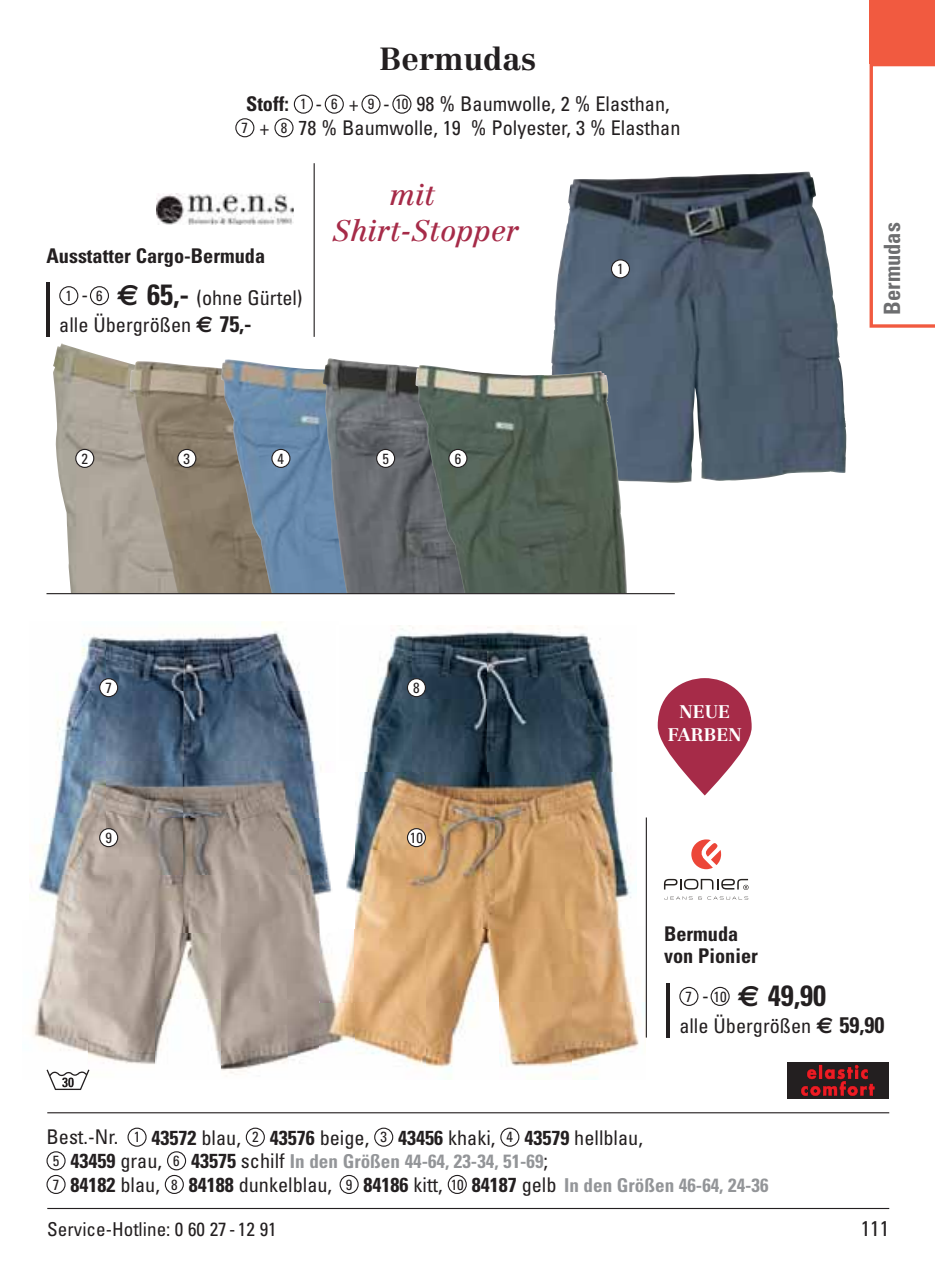
<style>
.page{position:relative;width:935px;height:1267px;background:#fff}
.page>*{position:absolute;margin:0;border:0;box-sizing:border-box;transform-origin:0 0}
.t1{font:700 31.5px "Centennial LT Std";color:#231f20}
.t2{font:italic 29.25px/36px "Centennial LT Std";color:#a62b48}
.t3{font:700 condensed 29.25px "Univers";color:#231f20}
.t4{font:700 condensed 22.5px "Univers";color:#6d6e70}
.t5{font:condensed 21.38px "Univers";color:#231f20}
.t6{font:condensed 20.25px/23.6px "Univers";color:#231f20}
.t7{font:700 condensed 20.25px/42.8px "Univers";color:#231f20}
.t8{font:700 condensed 19.12px "Univers";color:#939598}
.t9{font:condensed 19.12px "Univers";color:#231f20}
.t10{font:700 18px/22.5px "Centennial LT Std";color:#fff;text-align:center}
.t11{font:condensed 14.62px "Univers";color:#231f20}
.s1{font-weight:700}
.s2{font-size:14.62px}
.s3{font-family:"Euro Sans";font-stretch:normal;font-size:29.25px}
.s4{font-size:29.25px}
.s5{font-weight:400}
.s6{font-family:"Euro Sans";font-weight:700;font-stretch:normal;font-size:22.5px}
.s7{font-weight:700;font-size:22.5px}
.s8{font-weight:400;font-size:14.62px}
.s9{font-weight:400;font-size:20.25px}
.s10{font-family:"Euro Sans";font-stretch:normal}
.s11{font-weight:400;font-size:14.62px;color:#231f20}
.s12{font-size:20.25px;color:#231f20}
.s13{font-weight:400;font-size:20.25px;color:#231f20}
.s14{font-weight:700;font-size:19.12px;color:#939598}
</style>
<div class="page">
<img style="left:551px;top:172px;width:257px;height:311px">
<img style="left:53px;top:343px;width:77px;height:250px">
<img style="left:130px;top:361px;width:91px;height:232px">
<img style="left:221px;top:359px;width:101px;height:234px">
<img style="left:322px;top:358px;width:93px;height:235px">
<img style="left:415px;top:365px;width:212px;height:228px">
<img style="left:53px;top:622px;width:268px;height:196px">
<img style="left:32px;top:932px;width:57px;height:139px">
<img style="left:89px;top:932px;width:230px;height:68px">
<img style="left:89px;top:1000px;width:230px;height:75px">
<img style="left:30px;top:818px;width:289px;height:114px">
<img style="left:364px;top:625px;width:250px;height:147px">
<img style="left:346px;top:853px;width:8px;height:38px">
<img style="left:636px;top:817px;width:10px;height:109px">
<img style="left:319px;top:928px;width:254px;height:76px">
<img style="left:573px;top:926px;width:73px;height:76px">
<img style="left:354px;top:1002px;width:292px;height:77px">
<img style="left:319px;top:1004px;width:35px;height:44px">
<img style="left:319px;top:773px;width:19px;height:159px">
<img style="left:354px;top:772px;width:282px;height:156px">
<img style="left:337px;top:773px;width:1px;height:155px">
<hr style="left:47px;top:1208px;width:842px;height:1px;background:#231f20">
<div style="left:611px;top:260px;width:18px;height:18px;background:#fff;border-radius:50%"></div>
<div style="left:611px;top:259px;width:19px;height:19px;border:1px solid #231f20;border-radius:50%"></div>
<hr style="left:47px;top:1112px;width:842px;height:1px;background:#231f20">
<div style="left:294px;top:95px;width:19px;height:19px;border:1px solid #231f20;border-radius:50%"></div>
<div style="left:325px;top:95px;width:19px;height:19px;border:1px solid #231f20;border-radius:50%"></div>
<div style="left:361px;top:95px;width:20px;height:19px;border:1px solid #231f20;border-radius:50%"></div>
<div style="left:392px;top:95px;width:19px;height:19px;border:1px solid #231f20;border-radius:50%"></div>
<div style="left:235px;top:118px;width:19px;height:19px;border:1px solid #231f20;border-radius:50%"></div>
<div style="left:274px;top:118px;width:20px;height:19px;border:1px solid #231f20;border-radius:50%"></div>
<div style="left:127px;top:1127px;width:20px;height:19px;border:1px solid #231f20;border-radius:50%"></div>
<div style="left:246px;top:1127px;width:19px;height:19px;border:1px solid #231f20;border-radius:50%"></div>
<div style="left:374px;top:1127px;width:19px;height:19px;border:1px solid #231f20;border-radius:50%"></div>
<div style="left:500px;top:1127px;width:19px;height:19px;border:1px solid #231f20;border-radius:50%"></div>
<div style="left:46px;top:1151px;width:20px;height:19px;border:1px solid #231f20;border-radius:50%"></div>
<div style="left:167px;top:1151px;width:19px;height:19px;border:1px solid #231f20;border-radius:50%"></div>
<svg style="left:47px;top:1175px;width:18px;height:18px"></svg>
<div style="left:46px;top:1174px;width:20px;height:20px;border:1px solid #231f20;border-radius:50%"></div>
<div style="left:165px;top:1174px;width:19px;height:20px;border:1px solid #231f20;border-radius:50%"></div>
<div style="left:340px;top:1174px;width:19px;height:20px;border:1px solid #231f20;border-radius:50%"></div>
<div style="left:448px;top:1174px;width:19px;height:20px;border:1px solid #231f20;border-radius:50%"></div>
<hr style="left:47px;top:283px;width:3px;height:54px;background:#231f20">
<div style="left:59px;top:286px;width:19px;height:19px;border:1px solid #231f20;border-radius:50%"></div>
<div style="left:90px;top:286px;width:19px;height:19px;border:1px solid #231f20;border-radius:50%"></div>
<hr style="left:314px;top:163px;width:1px;height:174px;background:#231f20">
<hr style="left:667px;top:983px;width:3px;height:54px;background:#231f20">
<div style="left:679px;top:987px;width:19px;height:19px;border:1px solid #231f20;border-radius:50%"></div>
<div style="left:711px;top:987px;width:19px;height:19px;border:1px solid #231f20;border-radius:50%"></div>
<hr style="left:646px;top:817px;width:1px;height:220px;background:#231f20">
<svg style="left:664px;top:896px;width:84px;height:3px"></svg>
<svg style="left:691px;top:839px;width:30px;height:30px"></svg>
<svg style="left:664px;top:879px;width:84px;height:11px"></svg>
<img style="left:157px;top:194px;width:137px;height:30px">
<div style="left:76px;top:449px;width:18px;height:18px;background:#fff;border-radius:50%"></div>
<div style="left:75px;top:449px;width:19px;height:19px;border:1px solid #231f20;border-radius:50%"></div>
<div style="left:178px;top:449px;width:18px;height:18px;background:#fff;border-radius:50%"></div>
<div style="left:177px;top:449px;width:19px;height:19px;border:1px solid #231f20;border-radius:50%"></div>
<div style="left:272px;top:449px;width:18px;height:18px;background:#fff;border-radius:50%"></div>
<div style="left:271px;top:449px;width:19px;height:19px;border:1px solid #231f20;border-radius:50%"></div>
<div style="left:377px;top:449px;width:18px;height:18px;background:#fff;border-radius:50%"></div>
<div style="left:376px;top:449px;width:19px;height:19px;border:1px solid #231f20;border-radius:50%"></div>
<hr style="left:47px;top:593px;width:628px;height:1px;background:#231f20">
<div style="left:100px;top:678px;width:18px;height:18px;background:#fff;border-radius:50%"></div>
<div style="left:99px;top:678px;width:19px;height:19px;border:1px solid #231f20;border-radius:50%"></div>
<div style="left:100px;top:828px;width:18px;height:18px;background:#fff;border-radius:50%"></div>
<div style="left:99px;top:828px;width:19px;height:19px;border:1px solid #231f20;border-radius:50%"></div>
<div style="left:407px;top:678px;width:18px;height:18px;background:#fff;border-radius:50%"></div>
<div style="left:407px;top:678px;width:19px;height:19px;border:1px solid #231f20;border-radius:50%"></div>
<svg style="left:47px;top:1069px;width:42px;height:21px"></svg>
<div style="left:787px;top:1062px;width:101px;height:37px;background:#231f20"></div>
<svg style="left:801px;top:1064px;width:74px;height:32px"></svg>
<div style="left:449px;top:449px;width:18px;height:18px;background:#fff;border-radius:50%"></div>
<div style="left:448px;top:449px;width:19px;height:19px;border:1px solid #231f20;border-radius:50%"></div>
<svg style="left:658px;top:678px;width:94px;height:117px"></svg>
<div style="left:407px;top:828px;width:18px;height:18px;background:#fff;border-radius:50%"></div>
<div style="left:407px;top:828px;width:19px;height:19px;border:1px solid #231f20;border-radius:50%"></div>
<svg style="left:869px;top:63px;width:66px;height:265px"></svg>
<div style="left:869px;top:0;width:66px;height:63px;background:#f15a40"></div>
<h1 class="t1" style="left:379px;top:40px;width:158px">Bermudas</h1>
<p class="t6" style="left:242px;top:94px;width:440px"><span class="s1">Stoff:</span> <span class="s2">1</span> - <span class="s2">6</span> + <span class="s2">9</span> - <span class="s2">10</span> 98 % Baumwolle, 2 % Elasthan,<br><span class="s2">7</span> + <span class="s2">8</span> 78 % Baumwolle, 19 % Polyester, 3 % Elasthan</p>
<p class="t7" style="left:66px;top:236px;width:239px;text-indent:-19px">Ausstatter Cargo-Bermuda<br><sup>1</sup> <sup>-</sup> <sup>6</sup> <span class="s3">€</span> <span class="s4">65,-</span> <span class="s5">(ohne Gürtel)</span></p>
<p class="t6" style="left:59px;top:315px;width:194px">alle Übergrößen <span class="s6">€</span> <span class="s7">75,-</span></p>
<h2 class="t2" style="left:333px;top:177px;width:188px;text-indent:57px">mit<br>Shirt-Stopper</h2>
<p class="t11" style="left:82px;top:453px;width:8px">2</p>
<p class="t11" style="left:184px;top:453px;width:8px">3</p>
<p class="t11" style="left:278px;top:453px;width:8px">4</p>
<p class="t11" style="left:382px;top:453px;width:8px">5</p>
<p class="t11" style="left:455px;top:453px;width:8px">6</p>
<p class="t11" style="left:105px;top:682px;width:8px">7</p>
<p class="t11" style="left:105px;top:832px;width:8px">9</p>
<p class="t11" style="left:413px;top:682px;width:8px">8</p>
<p class="t11" style="left:410px;top:832px;width:15px">10</p>
<p class="t11" style="left:617px;top:263px;width:8px">1</p>
<p class="t10" style="left:668px;top:701px;width:76px">NEUE<br>FARBEN</p>
<p class="t7" style="left:664px;top:924px;width:95px;line-height:22.5px">Bermuda von Pionier</p>
<p class="t4" style="left:884px;top:315px;width:94px;rotate:-90deg">Bermudas</p>
<h2 class="t3" style="left:686px;top:985px;width:142px"><span class="s8">7</span> <span class="s9">-</span> <span class="s8">10</span> <span class="s10">€</span> 49,90</h2>
<p class="t6" style="left:679px;top:1015px;width:207px">alle Übergrößen <span class="s6">€</span> <span class="s7">59,90</span></p>
<p class="t6" style="left:46px;top:1127px;width:598px">Best.-Nr. <span class="s2">1</span> <span class="s1">43572</span> blau, <span class="s2">2</span> <span class="s1">43576</span> beige, <span class="s2">3</span> <span class="s1">43456</span> khaki, <span class="s2">4</span> <span class="s1">43579</span> hellblau,</p>
<p class="t8" style="left:53px;top:1154px;width:497px"><span class="s11">5</span> <span class="s12">43459</span> <span class="s13">grau,</span> <span class="s11">6</span> <span class="s12">43575</span> <span class="s13">schilf</span> In den Größen 44-64, 23-34, 51-69<span class="s13">;</span></p>
<p class="t6" style="left:53px;top:1174px;width:717px"><span class="s2">7</span> <span class="s1">84182</span> blau, <span class="s2">8</span> <span class="s1">84188</span> dunkelblau, <span class="s2">9</span> <span class="s1">84186</span> kitt, <span class="s2">10</span> <span class="s1">84187</span> gelb <span class="s14">In den Größen 46-64, 24-36</span></p>
<p class="t9" style="left:47px;top:1222px;width:231px">Service-Hotline: 0 60 27 - 12 91</p>
<p class="t5" style="left:861px;top:1220px;width:30px">111</p>
</div>
